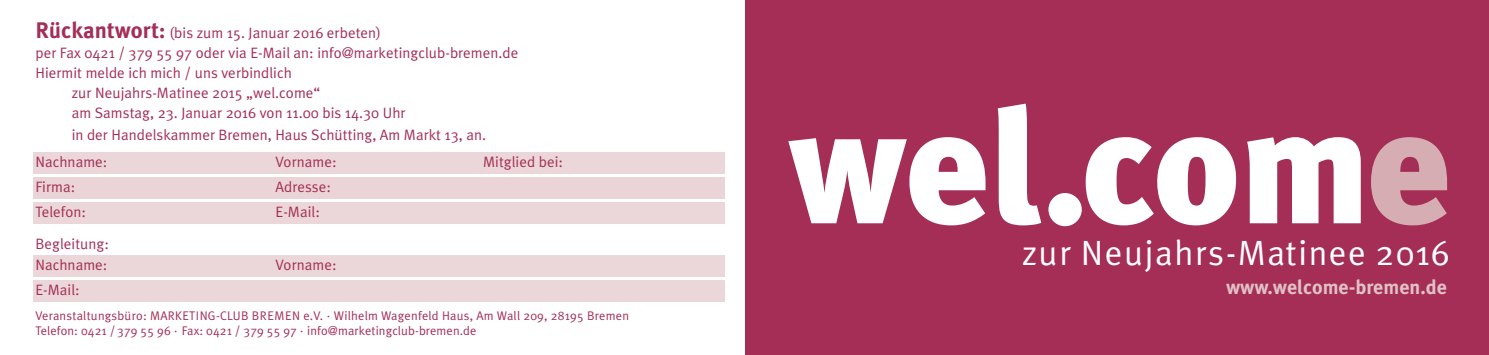
<style>
.page{position:relative;width:1489px;height:355px;background:#fff}
.page>*{position:absolute;margin:0;border:0;box-sizing:border-box;transform-origin:0 0}
.t1{font:900 162.5px "Meta Plus";color:#fff}
.t2{font:35px "Meta Plus Normal";letter-spacing:.045em;color:#fff}
.t3{font:700 20px "Meta Plus";color:#e1c1c6}
.t4{font:15px/21.2px "Meta Plus Normal";letter-spacing:.005em;color:#a42e55}
.t5{font:12.5px/15px "Meta Plus Normal";letter-spacing:.02em;color:#a42e55}
.s1{font-family:"Meta Plus";font-weight:700;font-size:22.5px}
.s2{color:#d7adb4}
</style>
<div class="page">
<div style="left:745px;top:0;width:743px;height:354px;background:#a42e55"></div>
<div style="left:34px;top:177px;width:691px;height:21px;background:#ead4d7"></div>
<div style="left:34px;top:202px;width:691px;height:21px;background:#ebd6d9"></div>
<div style="left:34px;top:152px;width:691px;height:21px;background:#ebd6d9"></div>
<div style="left:34px;top:255px;width:691px;height:21px;background:#ebd6d9"></div>
<div style="left:34px;top:280px;width:691px;height:21px;background:#ebd6d9"></div>
<p class="t4" style="left:35px;top:22px;width:347px"><span class="s1">Rückantwort:</span> (bis zum 15. Januar 2016 erbeten)</p>
<p class="t4" style="left:35px;top:42px;width:484px">per Fax 0421 / 379 55 97 oder via E-Mail an: info@marketingclub-bremen.de</p>
<p class="t4" style="left:35px;top:62px;width:258px">Hiermit melde ich mich / uns verbindlich</p>
<p class="t4" style="left:72px;top:82px;width:250px">zur Neujahrs-Matinee 2015 „wel.come“</p>
<p class="t4" style="left:72px;top:102px;width:335px">am Samstag, 23. Januar 2016 von 11.00 bis 14.30 Uhr</p>
<p class="t4" style="left:72px;top:123px;width:416px">in der Handelskammer Bremen, Haus Schütting, Am Markt 13, an.</p>
<p class="t4" style="left:35px;top:151px;width:73px">Nachname:</p>
<p class="t4" style="left:275px;top:151px;width:63px">Vorname:</p>
<p class="t4" style="left:483px;top:151px;width:81px">Mitglied bei:</p>
<p class="t4" style="left:35px;top:176px;width:41px">Firma:</p>
<p class="t4" style="left:275px;top:176px;width:57px">Adresse:</p>
<p class="t4" style="left:35px;top:201px;width:52px">Telefon:</p>
<p class="t4" style="left:275px;top:201px;width:46px">E-Mail:</p>
<p class="t4" style="left:35px;top:232px;width:75px">Begleitung:<br>Nachname:</p>
<p class="t4" style="left:275px;top:253px;width:63px">Vorname:</p>
<p class="t4" style="left:35px;top:278px;width:46px">E-Mail:</p>
<p class="t5" style="left:35px;top:307px;width:595px">Veranstaltungsbüro: MARKETING-CLUB BREMEN e.V. · Wilhelm Wagenfeld Haus, Am Wall 209, 28195 Bremen<br>Telefon: 0421 / 379 55 96 · Fax: 0421 / 379 55 97 · info@marketingclub-bremen.de</p>
<h1 class="t1" style="left:788px;top:71px;width:663px">wel.com<span class="s2">e</span></h1>
<h2 class="t2" style="left:1021px;top:233px;width:429px">zur Neujahrs-Matinee 2016</h2>
<h3 class="t3" style="left:1225px;top:275px;width:222px">www.welcome-bremen.de</h3>
</div>
